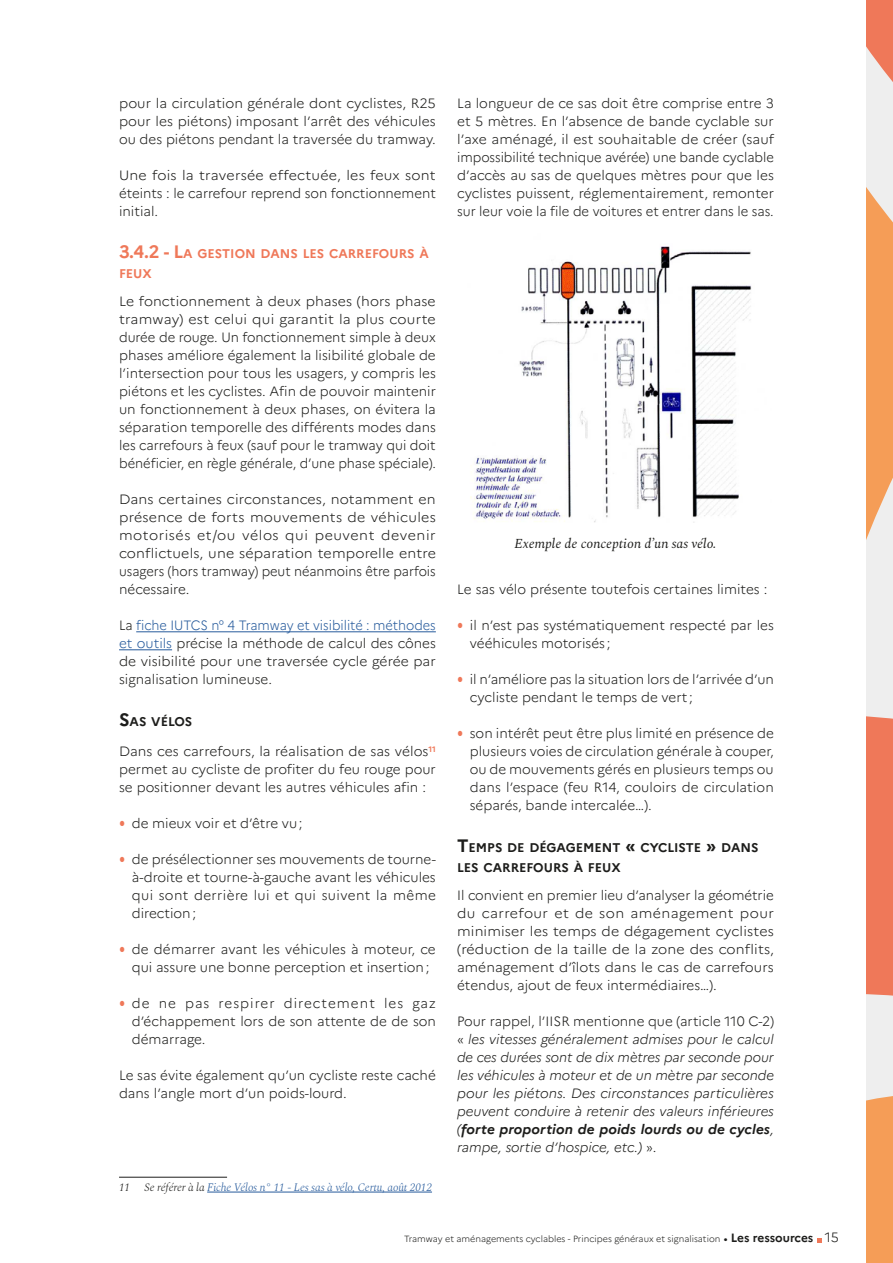
<style>
.page{position:relative;width:893px;height:1263px;background:#fff}
.page>*{position:absolute;margin:0;border:0;box-sizing:border-box;transform-origin:0 0}
.TEXTE{font:300 13.5px/18px "Marianne";color:#1d1d1b;text-align:justify}
.TEXTE-2{font:italic 300 13.5px/18px "Marianne";color:#1d1d1b;text-align:justify}
.TEXTE-3{font:300 13.5px/18px "Marianne";color:#1d1d1b;text-align:justify;scale:1.05 1}
.TEXTE-4{font:300 13.5px/18px "Marianne";color:#1d1d1b;text-align:justify;scale:.95 1}
.legende{font:italic 13.5px "Spectral";color:#1d1d1b}
.titre_n3_noir{font:700 12.6px/19.5px "Marianne";color:#1d1d1b}
.t1{font:700 12.6px/19.5px "Marianne";color:#ef7859}
.note_de_bas_de_page{font:italic 300 11.25px "Spectral";letter-spacing:-.01em;color:#275b9c}
.note_de_bas_de_page-2{font:italic 300 11.25px "Spectral";color:#1d1d1b}
.t2{font:300 9px "Marianne";color:#1d1d1b}
.s1{font-size:18px}
.s2{color:#275b9c}
.s3{font-family:"Arial Narrow";font-weight:400;font-size:21px;color:#ef7859}
.s4{color:#1d1d1b}
.s5{font-style:normal}
.s6{font-weight:700}
.s7{font-weight:700;font-size:12px}
.s8{font-size:13.5px}
</style>
<div class="page">
<div style="left:866px;top:0;width:27px;height:1263px;background:#eee"></div>
<svg style="left:866px;top:716px;width:27px;height:547px"></svg>
<svg style="left:866px;top:0;width:27px;height:540px"></svg>
<svg style="left:817px;top:1238px;width:4px;height:4px"></svg>
<hr style="left:136px;top:631px;width:300px;height:1px;background:#275b9c">
<hr style="left:119px;top:649px;width:53px;height:1px;background:#275b9c">
<hr style="left:119px;top:1177px;width:108px;height:1px;background:#1d1d1b">
<hr style="left:207px;top:1192px;width:225px;height:1px;background:#275b9c">
<img style="left:470px;top:246px;width:282px;height:277px">
<p class="TEXTE" style="left:119px;top:94px;width:318px">pour la circulation générale dont cyclistes, R25 pour les piétons) imposant l’arrêt des véhicules ou des piétons pendant la traversée du tramway.</p>
<p class="TEXTE-3" style="left:119px;top:166px;width:303px">Une fois la traversée effectuée, les feux sont éteints : le carrefour reprend son fonctionnement initial.</p>
<p class="t1" style="left:119px;top:244px;width:311px"><span class="s1">3.4.2 - L</span>A GESTION DANS LES CARREFOURS À<br>FEUX</p>
<p class="TEXTE" style="left:119px;top:292px;width:318px">Le fonctionnement à deux phases (hors phase tramway) est celui qui garantit la plus courte durée de rouge. Un fonctionnement simple à deux phases améliore également la lisibilité globale de l’intersection pour tous les usagers, y compris les piétons et les cyclistes. Afin de pouvoir maintenir un fonctionnement à deux phases, on évitera la séparation temporelle des différents modes dans les carrefours à feux (sauf pour le tramway qui doit bénéficier, en règle générale, d’une phase spéciale).</p>
<p class="TEXTE-3" style="left:119px;top:490px;width:303px">Dans certaines circonstances, notamment en présence de forts mouvements de véhicules motorisés et/ou vélos qui peuvent devenir conflictuels, une séparation temporelle entre usagers (hors tramway) peut néanmoins être parfois nécessaire.</p>
<p class="TEXTE-4" style="left:119px;top:616px;width:335px">La <span class="s2">fiche IUTCS n° 4 Tramway et visibilité : méthodes et outils</span> précise la méthode de calcul des cônes de visibilité pour une traversée cycle gérée par signalisation lumineuse.</p>
<p class="titre_n3_noir" style="left:119px;top:712px;width:75px"><span class="s1">S</span>AS VÉLOS</p>
<p class="TEXTE" style="left:119px;top:742px;width:318px">Dans ces carrefours, la réalisation de sas vélos<sup>11 </sup>permet au cycliste de profiter du feu rouge pour se positionner devant les autres véhicules afin :</p>
<p class="TEXTE" style="left:119px;top:814px;width:185px"><span class="s3">•</span> de mieux voir et d’être vu;</p>
<p class="TEXTE" style="left:132px;top:850px;width:306px;text-indent:-13px"><span class="s3">•</span> de présélectionner ses mouvements de tourne&shy;à-droite et tourne-à-gauche avant les véhicules qui sont derrière lui et qui suivent la même direction;</p>
<p class="TEXTE" style="left:119px;top:940px;width:318px;text-align:center"><span class="s3">•</span> de démarrer avant les véhicules à moteur, ce qui assure une bonne perception et insertion;</p>
<p class="TEXTE" style="left:132px;top:994px;width:306px;text-indent:-13px"><span class="s3">•</span> de ne pas respirer directement les gaz d’échappement lors de son attente de de son démarrage.</p>
<p class="TEXTE" style="left:119px;top:1066px;width:318px">Le sas évite également qu’un cycliste reste caché dans l’angle mort d’un poids-lourd.</p>
<p class="note_de_bas_de_page-2" style="left:119px;top:1179px;width:13px">11</p>
<p class="note_de_bas_de_page" style="left:145px;top:1179px;width:289px"><span class="s4">Se référer à la</span> Fiche Vélos n° 11 - Les sas à vélo, Certu, août 2012</p>
<p class="TEXTE" style="left:457px;top:94px;width:318px">La longueur de ce sas doit être comprise entre 3 et 5 mètres. En l’absence de bande cyclable sur l’axe aménagé, il est souhaitable de créer (sauf impossibilité technique avérée) une bande cyclable d’accès au sas de quelques mètres pour que les cyclistes puissent, réglementairement, remonter sur leur voie la file de voitures et entrer dans le sas.</p>
<p class="legende" style="left:514px;top:534px;width:203px">Exemple de conception d’un sas vélo.</p>
<p class="TEXTE" style="left:457px;top:580px;width:312px">Le sas vélo présente toutefois certaines limites :</p>
<p class="TEXTE" style="left:470px;top:616px;width:306px;text-indent:-13px"><span class="s3">•</span> il n’est pas systématiquement respecté par les vééhicules motorisés ;</p>
<p class="TEXTE" style="left:470px;top:670px;width:306px;text-indent:-13px"><span class="s3">•</span> il n’améliore pas la situation lors de l’arrivée d’un cycliste pendant le temps de vert ;</p>
<p class="TEXTE" style="left:470px;top:724px;width:306px;text-indent:-13px"><span class="s3">•</span> son intérêt peut être plus limité en présence de plusieurs voies de circulation générale à couper, ou de mouvements gérés en plusieurs temps ou dans l’espace (feu R14, couloirs de circulation séparés, bande intercalée…).</p>
<p class="titre_n3_noir" style="left:457px;top:838px;width:303px"><span class="s1">T</span>EMPS DE DÉGAGEMENT <span class="s1">«</span> CYCLISTE <span class="s1">»</span> DANS<br>LES CARREFOURS À FEUX</p>
<p class="TEXTE" style="left:457px;top:886px;width:318px">Il convient en premier lieu d’analyser la géométrie du carrefour et de son aménagement pour minimiser les temps de dégagement cyclistes (réduction de la taille de la zone des conflits, aménagement d’îlots dans le cas de carrefours étendus, ajout de feux intermédiaires…).</p>
<p class="TEXTE-2" style="left:457px;top:1012px;width:318px"><span class="s5">Pour rappel, l’IISR mentionne que (article 110 C-2) «</span> les vitesses généralement admises pour le calcul de ces durées sont de dix mètres par seconde pour les véhicules à moteur et de un mètre par seconde pour les piétons. Des circonstances particulières peuvent conduire à retenir des valeurs inférieures (<span class="s6">forte proportion de poids lourds ou de cycles</span>, rampe, sortie d’hospice, etc.) <span class="s5">».</span></p>
<p class="t2" style="left:404px;top:1233px;width:436px">Tramway et aménagements cyclables - Principes généraux et signalisation <span class="s6">•</span> <span class="s7">Les ressources</span> <span class="s8">15</span></p>
</div>
